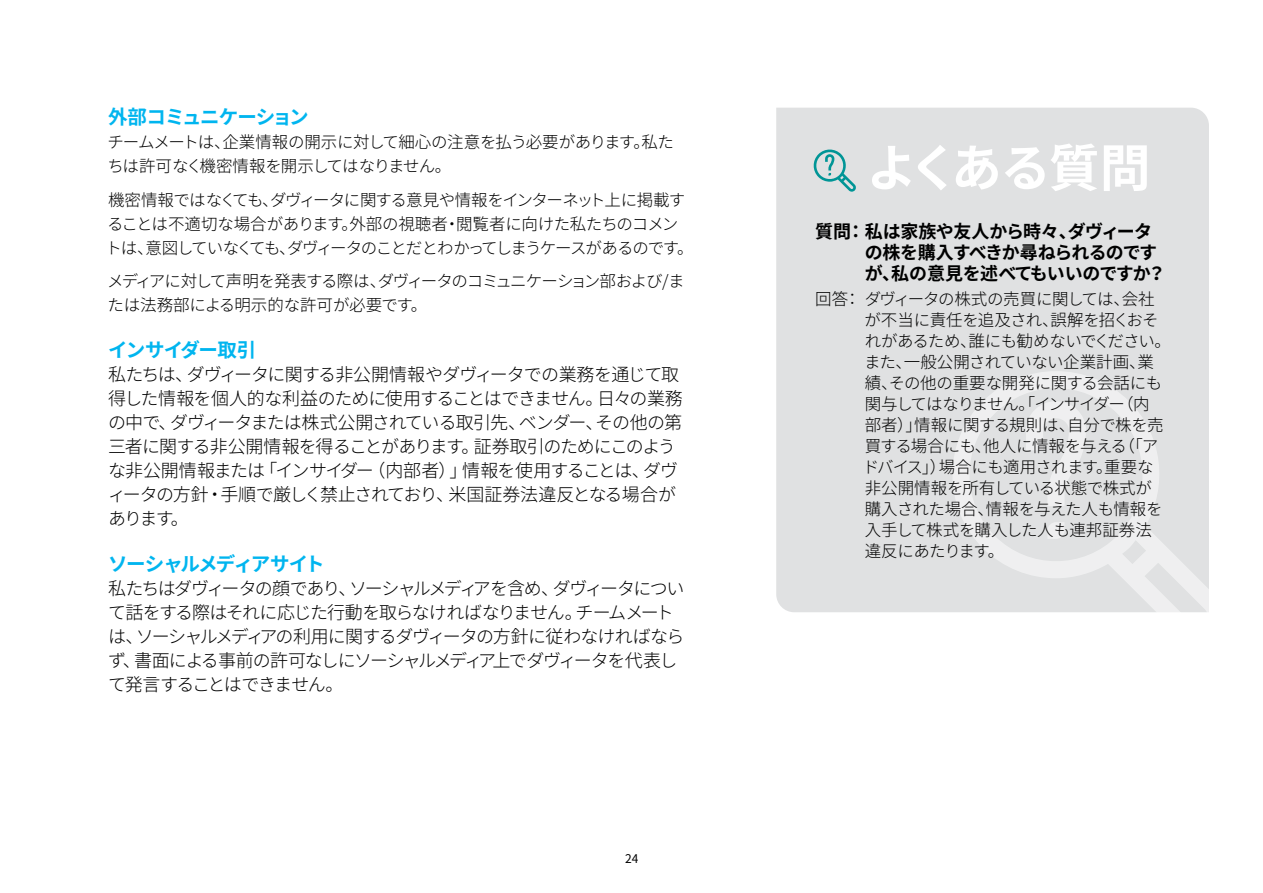
<style>
.page{position:relative;width:1263px;height:893px;background:#fff}
.page>*{position:absolute;margin:0;border:0;box-sizing:border-box;transform-origin:0 0}
.t1{font:700 51px "Noto Sans JP";letter-spacing:-.05em;color:#fff}
.t2{font:700 19.5px "Noto Sans JP";letter-spacing:-.065em;color:#00b5ef}
.t3{font:700 19.5px "Noto Sans JP";letter-spacing:-.04em;color:#00b5ef}
.t4{font:300 18px/24px "Noto Sans JP";letter-spacing:-.065em;color:#000}
.t5{font:700 18px/21px "Noto Sans JP";letter-spacing:-.035em;color:#000}
.t6{font:300 16.5px/21px "Noto Sans JP";letter-spacing:-.04em;color:#000}
.t7{font:12px "Noto Sans JP";color:#000}
</style>
<div class="page">
<div style="left:776px;top:108px;width:433px;height:504px;background:#e0e1e2"></div>
<svg style="left:812px;top:148px;width:44px;height:44px;background:#aecfd0"></svg>
<svg style="left:942px;top:361px;width:267px;height:251px;fill:#e0e1e2"></svg>
<svg style="left:1026px;top:401px;width:60px;height:105px"></svg>
<svg style="left:1047px;top:522px;width:17px;height:17px"></svg>
<p class="t2" style="left:108px;top:105px;width:202px">外部コミュニケーション</p>
<p class="t6" style="left:107px;top:130px;width:568px;line-height:24px">チームメートは、企業情報の開示に対して細心の注意を払う必要があります。私たちは許可なく機密情報を開示してはなりません。</p>
<p class="t6" style="left:106px;top:189px;width:590px;line-height:24px">機密情報ではなくても、ダヴィータに関する意見や情報をインターネット上に掲載することは不適切な場合があります。外部の視聴者・閲覧者に向けた私たちのコメントは、意図していなくても、ダヴィータのことだとわかってしまうケースがあるのです。</p>
<p class="t6" style="left:107px;top:270px;width:579px;line-height:24px">メディアに対して声明を発表する際は、ダヴィータのコミュニケーション部および/または法務部による明示的な許可が必要です。</p>
<p class="t3" style="left:108px;top:339px;width:150px">インサイダー取引</p>
<p class="t4" style="left:108px;top:363px;width:576px">私たちは、ダヴィータに関する非公開情報やダヴィータでの業務を通じて取得した情報を個人的な利益のために使用することはできません。日々の業務の中で、ダヴィータまたは株式公開されている取引先、ベンダー、その他の第三者に関する非公開情報を得ることがあります。証券取引のためにこのような非公開情報または「インサイダー（内部者）」情報を使用することは、ダヴィータの方針・手順で厳しく禁止されており、米国証券法違反となる場合があります。</p>
<p class="t2" style="left:108px;top:552px;width:218px">ソーシャルメディアサイト</p>
<p class="t4" style="left:108px;top:576px;width:578px">私たちはダヴィータの顔であり、ソーシャルメディアを含め、ダヴィータについて話をする際はそれに応じた行動を取らなければなりません。チームメートは、ソーシャルメディアの利用に関するダヴィータの方針に従わなければならず、書面による事前の許可なしにソーシャルメディア上でダヴィータを代表して発言することはできません。</p>
<p class="t7" style="left:625px;top:852px;width:15px">24</p>
<h1 class="t1" style="left:866px;top:139px;width:286px">よくある質問</h1>
<p class="t5" style="left:865px;top:222px;width:303px;text-indent:-49px">質問： 私は家族や友人から時々、ダヴィータの株を購入すべきか尋ねられるのですが、私の意見を述べてもいいのですか？</p>
<p class="t6" style="left:863px;top:288px;width:310px;text-indent:-48px">回答：ダヴィータの株式の売買に関しては、会社が不当に責任を追及され、誤解を招くおそれがあるため、誰にも勧めないでください。また、一般公開されていない企業計画、業績、その他の重要な開発に関する会話にも関与してはなりません。「インサイダー（内<br>部者）」情報に関する規則は、自分で株を売買する場合にも、他人に情報を与える（「アドバイス」）場合にも適用されます。重要な非公開情報を所有している状態で株式が<br>購入された場合、情報を与えた人も情報を入手して株式を購入した人も連邦証券法<br>違反にあたります。</p>
</div>
